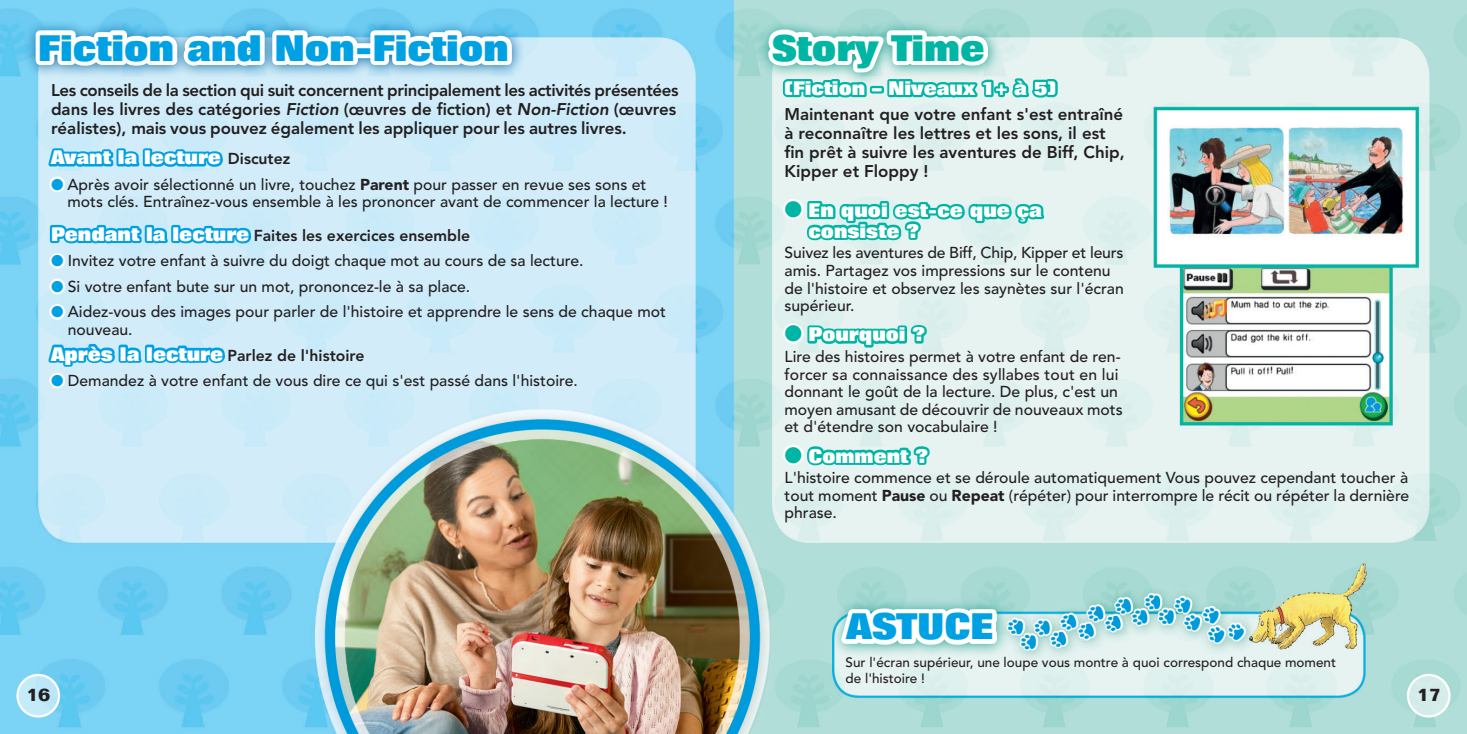
<style>
.page{position:relative;width:1467px;height:734px;background:#fff}
.page>*{position:absolute;margin:0;border:0;box-sizing:border-box;transform-origin:0 0}
.t1{font:800 36px "Folio LT";color:#00a1e3}
.t2{font:800 36px "Folio LT";color:#00b5a4}
.t3{font:800 19.12px/20.7px "Folio LT";color:#fff}
.t4{font:700 18px "Folio LT";color:#231f20}
.t5{font:800 16.88px/19.1px "Avenir LT";color:#231f20}
.t6{font:500 15.75px/17.6px "Avenir LT";color:#231f20}
.t7{font:800 15.75px "Avenir LT";color:#231f20}
.t8{font:500 13.5px/16px "Avenir LT";color:#231f20}
.s1{font-style:italic}
.s2{font-family:"Avenir LT";font-size:15.75px;color:#231f20}
.s3{color:#00a1e3}
.s4{font-weight:900}
.s5{font-family:"Folio LT";font-size:19.12px;color:#fff}
.s6{color:#00b5a4}
</style>
<div class="page">
<img style="left:0;top:0;width:1467px;height:733px">
<svg style="left:780px;top:181px;width:266px;height:67px;background:#a6e1db"></svg>
<svg style="left:780px;top:318px;width:123px;height:37px;background:#9fdfd9"></svg>
<div style="left:898px;top:328px;width:9px;height:15px;border:4px solid #00b5a4"></div>
<div style="left:898px;top:325px;width:9px;height:7px;border:4px solid #00b5a4"></div>
<svg style="left:909px;top:323px;width:20px;height:23px"></svg>
<svg style="left:780px;top:441px;width:152px;height:31px;background:#91dcd4"></svg>
<div style="left:757px;top:18px;width:245px;height:68px;background:#a6dad3"></div>
<svg style="left:764px;top:25px;width:296px;height:134px;background:#c6e9e5"></svg>
<div style="left:24px;top:18px;width:502px;height:61px;background:#0063a1;opacity:.85"></div>
<svg style="left:31px;top:0;width:485px;height:392px;background:#bfe6f6"></svg>
<div style="left:830px;top:597px;width:180px;height:60px;background:#009583;opacity:.75"></div>
<svg style="left:835px;top:497px;width:166px;height:153px"></svg>
<svg style="left:18px;top:674px;width:41px;height:42px"></svg>
<div style="left:16px;top:673px;width:44px;height:44px;border:2px solid #fff;border-radius:50%"></div>
<svg style="left:1408px;top:674px;width:41px;height:42px"></svg>
<div style="left:1407px;top:673px;width:44px;height:44px;border:2px solid #fff;border-radius:50%"></div>
<h1 class="t1" style="left:38px;top:27px;width:472px">Fiction and Non-Fiction</h1>
<p class="t5" style="left:51px;top:80px;width:629px">Les conseils de la section qui suit concernent principalement les activités présentées dans les livres des catégories <span class="s1">Fiction</span> (œuvres de fiction) et <span class="s1">Non-Fiction</span> (œuvres réalistes), mais vous pouvez également les appliquer pour les autres livres.</p>
<p class="t3" style="left:51px;top:147px;width:241px">Avant la lecture <span class="s2">Discutez</span></p>
<p class="t6" style="left:67px;top:176px;width:602px;text-indent:-16px"><span class="s3">●</span> Après avoir sélectionné un livre, touchez <span class="s4">Parent</span> pour passer en revue ses sons et mots clés. Entraînez-vous ensemble à les prononcer avant de commencer la lecture !</p>
<p class="t7" style="left:51px;top:226px;width:421px"><span class="s5">Pendant la lecture</span> Faites les exercices ensemble</p>
<p class="t6" style="left:51px;top:252px;width:534px"><span class="s3">●</span> Invitez votre enfant à suivre du doigt chaque mot au cours de sa lecture.</p>
<p class="t6" style="left:51px;top:278px;width:421px"><span class="s3">●</span> Si votre enfant bute sur un mot, prononcez-le à sa place.</p>
<p class="t6" style="left:68px;top:303px;width:600px;text-indent:-17px"><span class="s3">●</span> Aidez-vous des images pour parler de l'histoire et apprendre le sens de chaque mot nouveau.</p>
<p class="t7" style="left:51px;top:345px;width:315px"><span class="s5">Après la lecture</span> Parlez de l'histoire</p>
<p class="t6" style="left:51px;top:372px;width:528px"><span class="s3">●</span> Demandez à votre enfant de vous dire ce qui s'est passé dans l'histoire.</p>
<h1 class="t2" style="left:772px;top:27px;width:215px">Story Time</h1>
<p class="t3" style="left:784px;top:78px;width:273px">(Fiction – Niveaux 1+ à 5)</p>
<p class="t5" style="left:784px;top:104px;width:342px">Maintenant que votre enfant s'est entraîné à reconnaître les lettres et les sons, il est fin prêt à suivre les aventures de Biff, Chip, Kipper et Floppy !</p>
<p class="t3" style="left:809px;top:200px;width:235px;text-indent:-24px"><span class="s6">●</span> En quoi est-ce que ça consiste ?</p>
<p class="t6" style="left:784px;top:244px;width:341px">Suivez les aventures de Biff, Chip, Kipper et leurs amis. Partagez vos impressions sur le contenu de l'histoire et observez les saynètes sur l'écran supérieur.</p>
<p class="t3" style="left:784px;top:324px;width:142px"><span class="s6">●</span> Pourquoi ?</p>
<p class="t6" style="left:784px;top:348px;width:340px">Lire des histoires permet à votre enfant de ren&shy;forcer sa connaissance des syllabes tout en lui donnant le goût de la lecture. De plus, c'est un moyen amusant de découvrir de nouveaux mots et d'étendre son vocabulaire !</p>
<p class="t3" style="left:784px;top:446px;width:145px"><span class="s6">●</span> Comment ?</p>
<p class="t6" style="left:784px;top:469px;width:626px;text-align:justify">L'histoire commence et se déroule automatiquement Vous pouvez cependant toucher à tout moment <span class="s4">Pause</span> ou <span class="s4">Repeat</span> (répéter) pour interrompre le récit ou répéter la dernière phrase.</p>
<h1 class="t1" style="left:847px;top:606px;width:148px">ASTUCE</h1>
<p class="t8" style="left:846px;top:655px;width:492px">Sur l'écran supérieur, une loupe vous montre à quoi correspond chaque moment de l'histoire !</p>
<p class="t4" style="left:26px;top:683px;width:26px">16</p>
<p class="t4" style="left:1417px;top:683px;width:26px">17</p>
</div>
